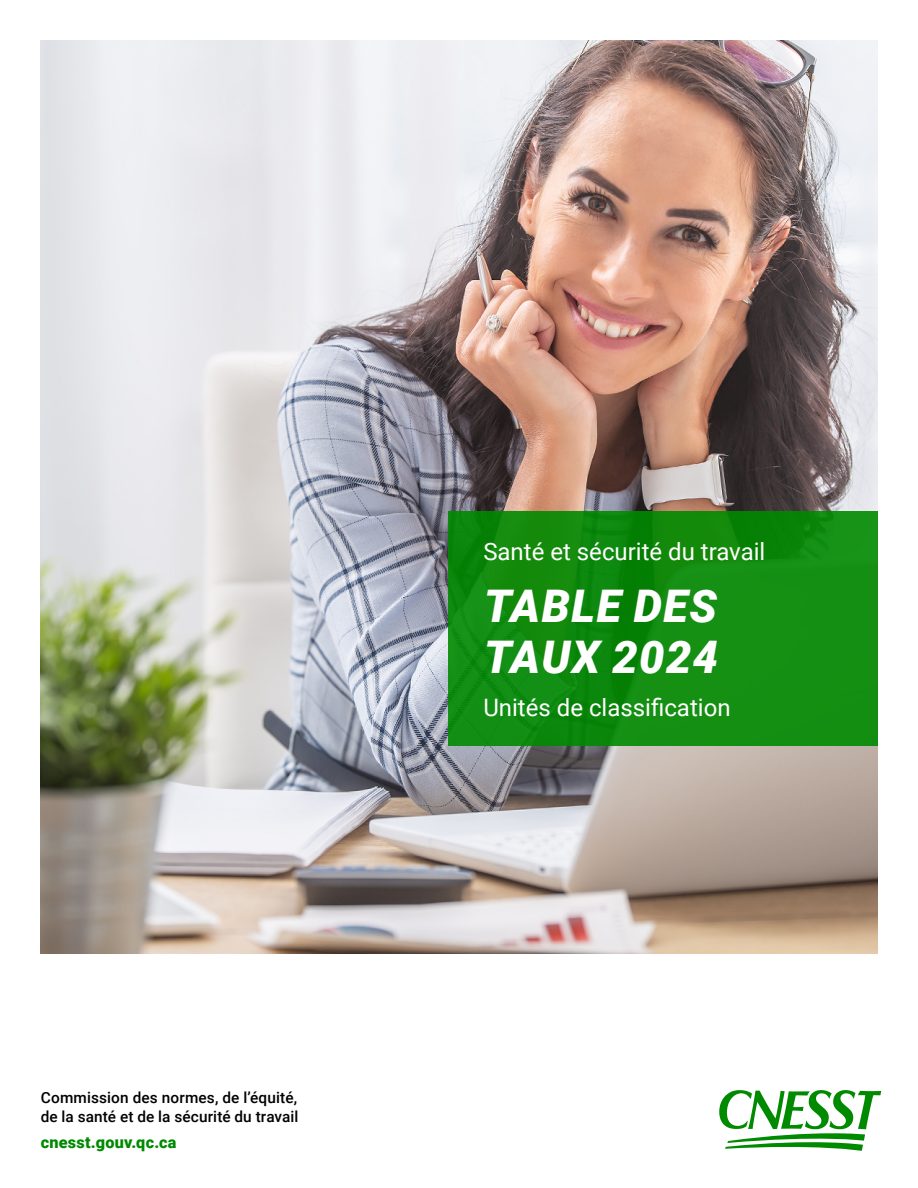
<style>
.page{position:relative;width:918px;height:1188px;background:#fff}
.page>*{position:absolute;margin:0;border:0;box-sizing:border-box;transform-origin:0 0}
.t1{font:italic 900 45px/51px "Roboto";letter-spacing:.03em;color:#fff}
.t2{font:24px "Roboto";color:#fff}
.t3{font:900 16.2px "Roboto";letter-spacing:.015em;color:#008a00}
.t4{font:500 15.3px "Roboto";letter-spacing:.01em;color:#000}
</style>
<div class="page">
<img style="left:40px;top:40px;width:838px;height:913px">
<div style="left:448px;top:512px;width:430px;height:234px;background:linear-gradient(to right,#0e880d,#148f12)"></div>
<svg style="left:719px;top:1090px;width:162px;height:61px"></svg>
<p class="t4" style="left:41px;top:1087px;width:258px">Commission des normes, de l’équité,</p>
<p class="t4" style="left:41px;top:1106px;width:259px">de la santé et de la sécurité du travail</p>
<p class="t3" style="left:41px;top:1131px;width:137px">cnesst.gouv.qc.ca</p>
<p class="t2" style="left:483px;top:535px;width:284px">Santé et sécurité du travail</p>
<p class="t1" style="left:484px;top:578px;width:236px">TABLE DES<br>TAUX 2024</p>
<p class="t2" style="left:483px;top:691px;width:249px">Unités de classification</p>
</div>
